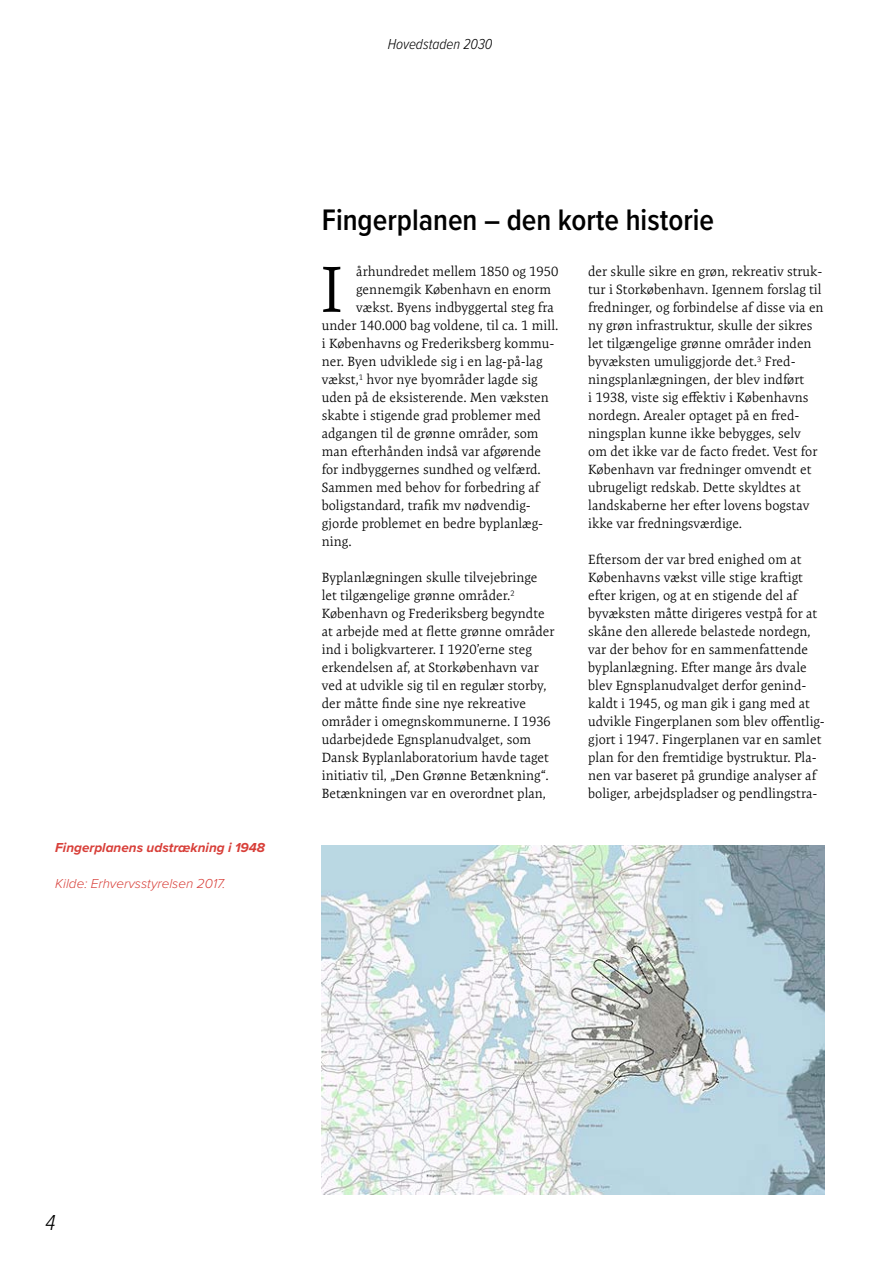
<style>
.page{position:relative;width:893px;height:1263px;background:#fff}
.page>*{position:absolute;margin:0;border:0;box-sizing:border-box;transform-origin:0 0}
.t1{font:300 66px "Expo Serif Pro";color:#000}
.t2{font:600 30.75px "Proxima Nova Cond";color:#000}
.t3{font:italic 300 22.5px "Proxima Nova Cond";color:#000}
.t4{font:italic 300 15px "Proxima Nova Cond";color:#000}
.t5{font:300 13.5px/18px "Expo Serif Pro";color:#000}
.t6{font:italic 700 13.5px "Proxima Nova";color:#d83f39}
.t7{font:italic 300 13.5px "Proxima Nova";color:#d83f39}
</style>
<div class="page">
<img style="left:322px;top:845px;width:503px;height:349px">
<p class="t4" style="left:388px;top:33px;width:106px">Hovedstaden 2030</p>
<p class="t6" style="left:55px;top:837px;width:211px">Fingerplanens udstrækning i 1948</p>
<p class="t7" style="left:55px;top:873px;width:172px">Kilde: Erhvervsstyrelsen 2017.</p>
<h2 class="t2" style="left:322px;top:197px;width:394px">Fingerplanen – den korte historie</h2>
<h1 class="t1" style="left:321px;top:251px;width:24px">I</h1>
<p class="t5" style="left:356px;top:262px;width:204px">århundredet mellem 1850 og 1950</p>
<p class="t5" style="left:356px;top:280px;width:196px">gennemgik København en enorm</p>
<p class="t5" style="left:356px;top:298px;width:199px">vækst. Byens indbyggertal steg fra</p>
<p class="t5" style="left:322px;top:316px;width:238px">under 140.000 bag voldene, til ca. 1 mill.</p>
<p class="t5" style="left:322px;top:334px;width:234px">i Københavns og Frederiksberg kommu-</p>
<p class="t5" style="left:322px;top:352px;width:222px">ner. Byen udviklede sig i en lag-på-lag</p>
<p class="t5" style="left:322px;top:370px;width:217px">vækst,<sup>1</sup> hvor nye byområder lagde sig</p>
<p class="t5" style="left:322px;top:388px;width:229px">uden på de eksisterende. Men væksten</p>
<p class="t5" style="left:322px;top:406px;width:221px">skabte i stigende grad problemer med</p>
<p class="t5" style="left:322px;top:424px;width:218px">adgangen til de grønne områder, som</p>
<p class="t5" style="left:322px;top:442px;width:221px">man efterhånden indså var afgørende</p>
<p class="t5" style="left:322px;top:460px;width:221px">for indbyggernes sundhed og velfærd.</p>
<p class="t5" style="left:322px;top:478px;width:219px">Sammen med behov for forbedring af</p>
<p class="t5" style="left:322px;top:496px;width:211px">boligstandard, trafik mv nødvendig-</p>
<p class="t5" style="left:322px;top:514px;width:223px">gjorde problemet en bedre byplanlæg-</p>
<p class="t5" style="left:322px;top:532px;width:32px">ning.</p>
<p class="t5" style="left:322px;top:568px;width:234px">Byplanlægningen skulle tilvejebringe let tilgængelige grønne områder.<sup>2<br></sup>København og Frederiksberg begyndte at arbejde med at flette grønne områder ind i boligkvarterer. I 1920’erne steg erkendelsen af, at Storkøbenhavn var ved at udvikle sig til en regulær storby, der måtte finde sine nye rekreative områder i omegnskommunerne. I 1936 udarbejdede Egnsplanudvalget, som Dansk Byplanlaboratorium havde taget initiativ til, „Den Grønne Betænkning“.<br>Betænkningen var en overordnet plan,</p>
<p class="t5" style="left:588px;top:262px;width:237px">der skulle sikre en grøn, rekreativ struk&shy;tur i Storkøbenhavn. Igennem forslag til fredninger, og forbindelse af disse via en ny grøn infrastruktur, skulle der sikres let tilgængelige grønne områder inden byvæksten umuliggjorde det.<sup>3</sup> Fred&shy;ningsplanlægningen, der blev indført<br>i 1938, viste sig effektiv i Københavns nordegn. Arealer optaget på en fred&shy;ningsplan kunne ikke bebygges, selv<br>om det ikke var de facto fredet. Vest for København var fredninger omvendt et ubrugeligt redskab. Dette skyldtes at landskaberne her efter lovens bogstav ikke var fredningsværdige.</p>
<p class="t5" style="left:588px;top:550px;width:238px">Eftersom der var bred enighed om at Københavns vækst ville stige kraftigt efter krigen, og at en stigende del af byvæksten måtte dirigeres vestpå for at skåne den allerede belastede nordegn, var der behov for en sammenfattende byplanlægning. Efter mange års dvale blev Egnsplanudvalget derfor genind&shy;kaldt i 1945, og man gik i gang med at udvikle Fingerplanen som blev offentlig&shy;gjort i 1947. Fingerplanen var en samlet plan for den fremtidige bystruktur. Pla&shy;nen var baseret på grundige analyser af boliger, arbejdspladser og pendlingstra-</p>
<h3 class="t3" style="left:45px;top:1206px;width:11px">4</h3>
</div>
